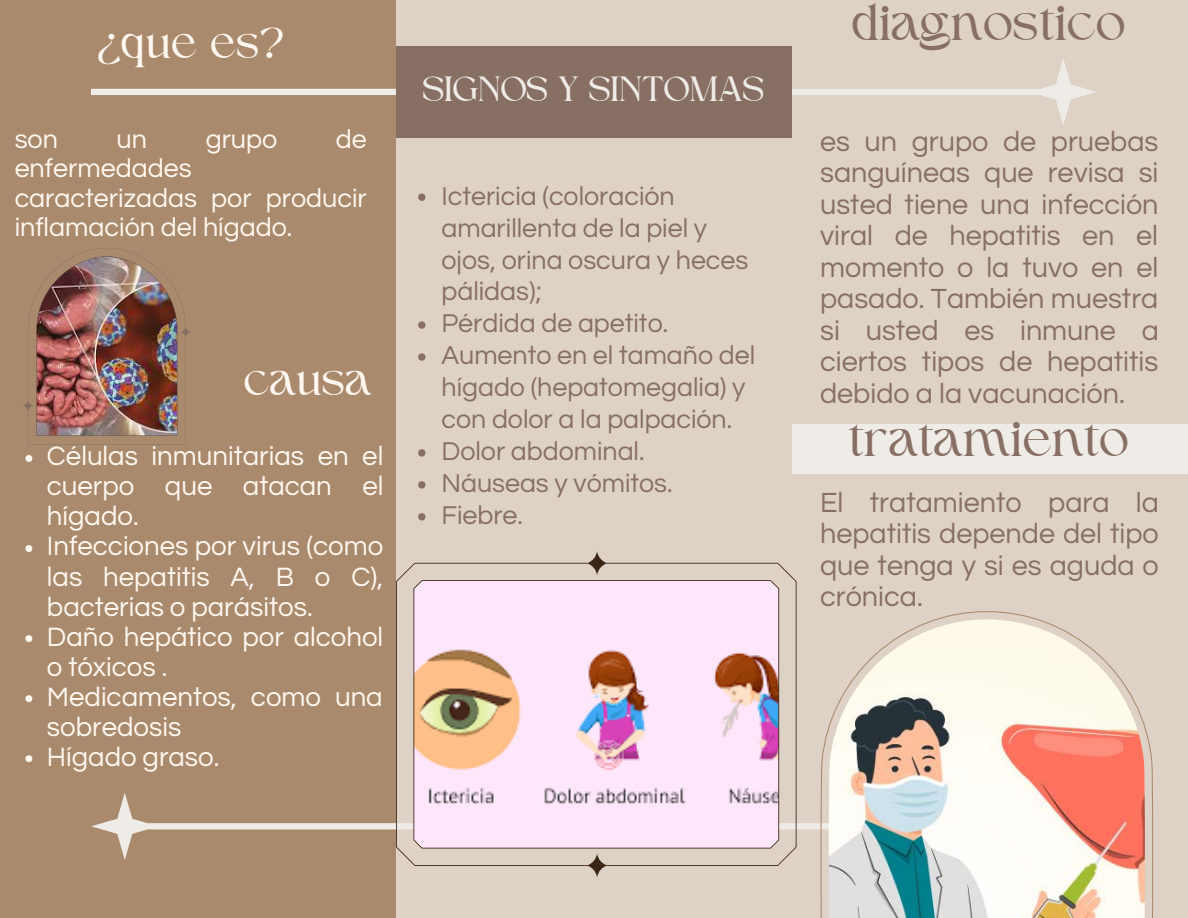
<style>
.page{position:relative;width:1188px;height:918px;background:#ddd2c5}
.page>*{position:absolute;margin:0;border:0;box-sizing:border-box;transform-origin:0 0}
.t1{font:49.8px "Higuen";color:#886f63}
.t2{font:44.7px "Higuen";color:#fff8f0}
.t3{font:35.85px "Higuen";color:#efebe7}
.t4{font:28.8px/31.5px "Questrial";color:#886f63;text-align:justify}
.t5{font:27.6px/30px "Questrial";color:#fff8f0}
.t6{font:26.85px/32px "Questrial";color:#886f63}
.t7{font:26.85px/29.2px "Questrial";color:#fff8f0}
</style>
<div class="page">
<div style="left:0;top:0;width:396px;height:918px;background:#aa8a6d"></div>
<svg style="left:91px;top:59px;width:1005px;height:66px"></svg>
<svg style="left:91px;top:793px;width:729px;height:67px"></svg>
<svg style="left:820px;top:611px;width:334px;height:307px"></svg>
<img style="left:828px;top:619px;width:317px;height:299px">
<div style="left:792px;top:424px;width:396px;height:49px;background:#efebe7"></div>
<div style="left:396px;top:46px;width:396px;height:92px;background:#886f63"></div>
<svg style="left:418px;top:194px;width:7px;height:7px"></svg>
<svg style="left:418px;top:321px;width:7px;height:8px"></svg>
<svg style="left:418px;top:353px;width:7px;height:8px"></svg>
<svg style="left:418px;top:449px;width:7px;height:8px"></svg>
<svg style="left:418px;top:481px;width:7px;height:8px"></svg>
<svg style="left:418px;top:513px;width:7px;height:8px"></svg>
<svg style="left:25px;top:455px;width:7px;height:7px"></svg>
<svg style="left:25px;top:545px;width:7px;height:7px"></svg>
<svg style="left:25px;top:635px;width:7px;height:7px"></svg>
<svg style="left:25px;top:695px;width:7px;height:7px"></svg>
<svg style="left:25px;top:755px;width:7px;height:7px"></svg>
<img style="left:23px;top:248px;width:167px;height:196px">
<svg style="left:396px;top:551px;width:401px;height:327px;fill:#ffe6fa"></svg>
<h2 class="t2" style="left:99px;top:25px;width:187px">¿que es?</h2>
<p class="t7" style="left:15px;top:125px;width:45px">son</p>
<p class="t7" style="left:117px;top:125px;width:32px">un</p>
<p class="t7" style="left:206px;top:125px;width:73px">grupo</p>
<p class="t7" style="left:336px;top:125px;width:32px">de</p>
<p class="t7" style="left:15px;top:155px;width:354px">enfermedades caracterizadas por producir inflamación del hígado.</p>
<h2 class="t2" style="left:244px;top:361px;width:130px">causa</h2>
<p class="t5" style="left:47px;top:442px;width:338px">Células inmunitarias en el cuerpo que atacan el hígado.<br>Infecciones por virus (como las hepatitis A, B o C), bacterias o parásitos.<br>Daño hepático por alcohol o tóxicos .<br>Medicamentos, como una sobredosis<br>Hígado graso.</p>
<p class="t3" style="left:424px;top:74px;width:342px">SIGNOS Y SINTOMAS</p>
<p class="t6" style="left:442px;top:180px;width:315px">Ictericia (coloración amarillenta de la piel y ojos, orina oscura y heces pálidas);<br>Pérdida de apetito.<br>Aumento en el tamaño del hígado (hepatomegalia) y con dolor a la palpación.<br>Dolor abdominal.<br>Náuseas y vómitos.<br>Fiebre.</p>
<h1 class="t1" style="left:853px;top:3px;width:275px">diagnostico</h1>
<p class="t4" style="left:820px;top:126px;width:340px">es un grupo de pruebas sanguíneas que revisa si usted tiene una infección viral de hepatitis en el momento o la tuvo en el pasado. También muestra si usted es inmune a ciertos tipos de hepatitis debido a la vacunación.</p>
<h1 class="t1" style="left:849px;top:419px;width:282px">tratamiento</h1>
<p class="t4" style="left:820px;top:487px;width:340px">El tratamiento para la hepatitis depende del tipo que tenga y si es aguda o crónica.</p>
</div>
